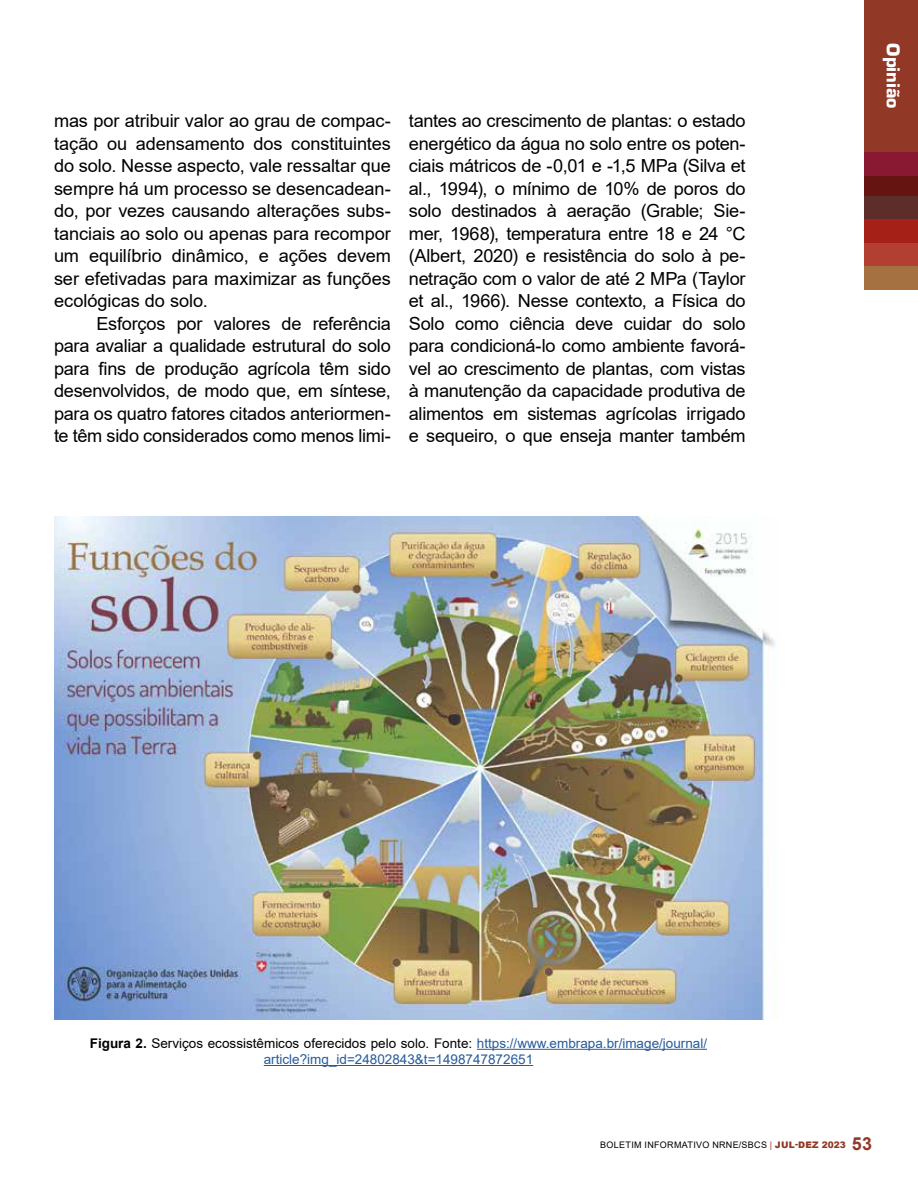
<style>
.page{position:relative;width:918px;height:1188px;background:#fff}
.page>*{position:absolute;margin:0;border:0;box-sizing:border-box;transform-origin:0 0}
.t1{font:900 19.5px "Eurostile";color:#fff}
.t2{font:18px/22.5px "Arial";letter-spacing:-.015em;color:#000;text-align:justify}
.t3{font:13.5px/16.2px "Arial";color:#275b9b;text-align:center}
.t4{font:9px "Arial";letter-spacing:.035em;color:#000}
.s1{font-weight:700;color:#000}
.s2{color:#000}
.s3{color:#913826}
.s4{font-weight:900;color:#913826}
.s5{font-weight:700;font-size:18px;color:#913826}
</style>
<div class="page">
<div style="left:864px;top:174px;width:54px;height:23px;background:#661411"></div>
<div style="left:864px;top:152px;width:54px;height:23px;background:#891932"></div>
<div style="left:864px;top:197px;width:54px;height:23px;background:#5c2d29"></div>
<div style="left:864px;top:220px;width:54px;height:23px;background:#a52016"></div>
<div style="left:864px;top:0;width:54px;height:152px;background:#913826"></div>
<div style="left:864px;top:243px;width:54px;height:23px;background:#b33f32"></div>
<div style="left:864px;top:266px;width:54px;height:23px;background:#a57141"></div>
<img style="left:54px;top:516px;width:721px;height:503px">
<hr style="left:477px;top:1049px;width:230px;height:1px;background:#275b9b">
<hr style="left:264px;top:1065px;width:269px;height:1px;background:#275b9b">
<p class="t2" style="left:54px;top:110px;width:338px">mas por atribuir valor ao grau de compac&shy;tação ou adensamento dos constituintes do solo. Nesse aspecto, vale ressaltar que sempre há um processo se desencadean&shy;do, por vezes causando alterações subs&shy;tanciais ao solo ou apenas para recompor um equilíbrio dinâmico, e ações devem ser efetivadas para maximizar as funções ecológicas do solo.</p>
<p class="t2" style="left:54px;top:312px;width:338px;text-indent:43px">Esforços por valores de referência para avaliar a qualidade estrutural do solo para fins de produção agrícola têm sido desenvolvidos, de modo que, em síntese, para os quatro fatores citados anteriormen&shy;te têm sido considerados como menos limi-</p>
<p class="t2" style="left:409px;top:110px;width:338px">tantes ao crescimento de plantas: o estado energético da água no solo entre os poten&shy;ciais mátricos de -0,01 e -1,5 MPa (Silva et al., 1994), o mínimo de 10% de poros do solo destinados à aeração (Grable; Sie&shy;mer, 1968), temperatura entre 18 e 24 °C (Albert, 2020) e resistência do solo à pe&shy;netração com o valor de até 2 MPa (Taylor et al., 1966). Nesse contexto, a Física do Solo como ciência deve cuidar do solo para condicioná-lo como ambiente favorá&shy;vel ao crescimento de plantas, com vistas à manutenção da capacidade produtiva de alimentos em sistemas agrícolas irrigado e sequeiro, o que enseja manter também</p>
<p class="t1" style="left:907px;top:43px;width:67px;rotate:90deg">Opinião</p>
<p class="t3" style="left:90px;top:1035px;width:619px"><span class="s1">Figura 2.</span> <span class="s2">Serviços ecossistêmicos oferecidos pelo solo. Fonte:</span> https://www.embrapa.br/image/journal/ article?img_id=24802843&amp;t=1498747872651</p>
<p class="t4" style="left:600px;top:1139px;width:273px">BOLETIM INFORMATIVO NRNE/SBCS <span class="s3">|</span> <span class="s4">JUL-DEZ 2023</span> <span class="s5">53</span></p>
</div>
